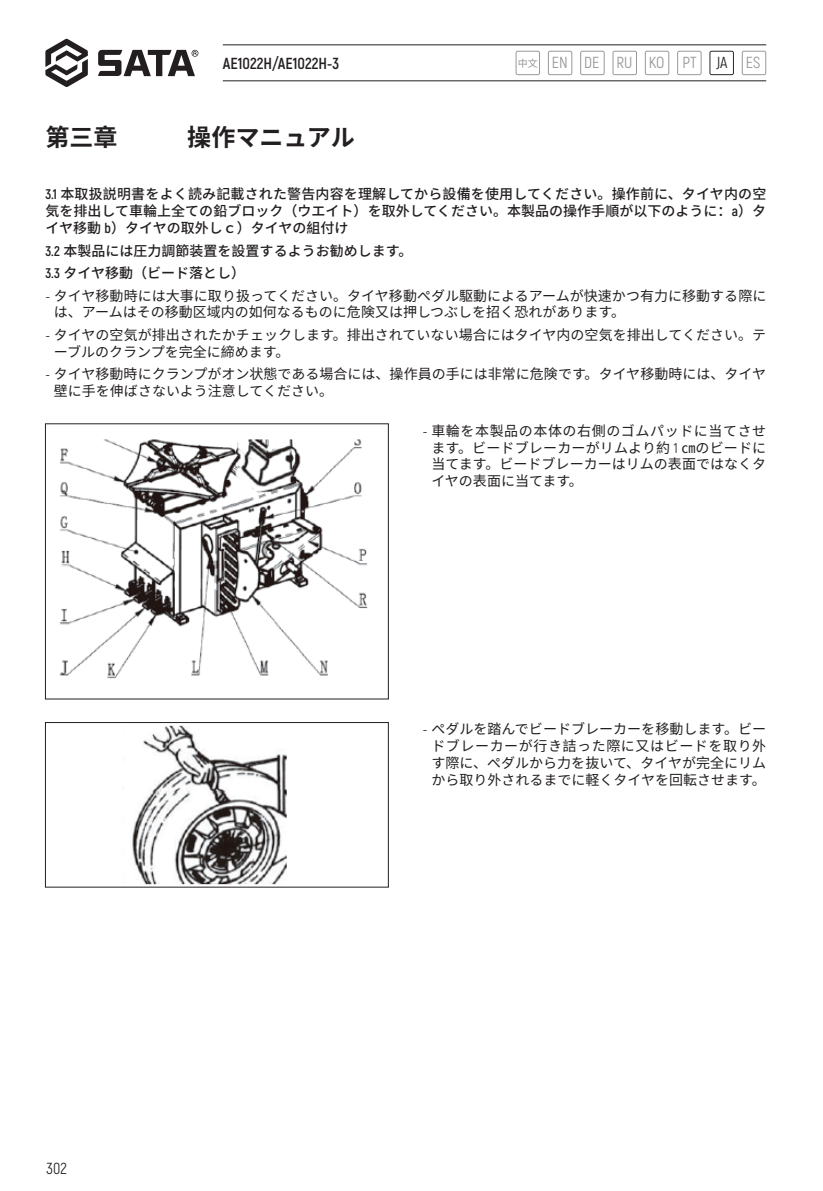
<style>
.page{position:relative;width:823px;height:1191px;background:#fff}
.page>*{position:absolute;margin:0;border:0;box-sizing:border-box;transform-origin:0 0}
.t1{font:700 24px "Source Han Sans CN";color:#231f20}
.t2{font:700 16px "Akrobat";color:#231f20}
.t3{font:16px "Akrobat";color:#939598}
.t4{font:16px "Akrobat";color:#231f20}
.t5{font:14px/16.8px "Source Han Sans CN";color:#231f20}
.t6{font:500 14px/16.8px "Source Han Sans CN";color:#231f20;text-align:justify}
.s1{font-family:"Source Han Sans CN";font-size:10px}
.s2{color:#231f20}
.s3{font-family:"Akrobat";font-weight:700}
.s4{font-family:"Akrobat"}
</style>
<div class="page">
<svg style="left:45px;top:39px;width:43px;height:48px"></svg>
<svg style="left:98px;top:50px;width:100px;height:26px"></svg>
<hr style="left:223px;top:80px;width:542px;height:1px;background:#231f20">
<hr style="left:223px;top:44px;width:542px;height:1px;background:#231f20">
<svg style="left:741px;top:51px;width:24px;height:24px"></svg>
<svg style="left:677px;top:51px;width:24px;height:24px"></svg>
<svg style="left:612px;top:51px;width:24px;height:24px"></svg>
<svg style="left:547px;top:51px;width:25px;height:24px"></svg>
<svg style="left:709px;top:51px;width:24px;height:24px"></svg>
<svg style="left:644px;top:51px;width:25px;height:24px"></svg>
<svg style="left:580px;top:51px;width:24px;height:24px"></svg>
<svg style="left:515px;top:51px;width:24px;height:24px"></svg>
<img style="left:59px;top:439px;width:309px;height:240px">
<img style="left:132px;top:725px;width:155px;height:160px">
<div style="left:45px;top:722px;width:343px;height:165px;border:1px solid #231f20"></div>
<p class="t2" style="left:223px;top:54px;width:118px">AE1022H/AE1022H-3</p>
<p class="t3" style="left:517px;top:53px;width:244px"><span class="s1">中文</span> EN DE RU KO PT <span class="s2">JA</span> ES</p>
<h1 class="t1" style="left:45px;top:123px;width:73px">第三章</h1>
<h1 class="t1" style="left:187px;top:123px;width:169px">操作マニュアル</h1>
<p class="t6" style="left:45px;top:186px;width:722px"><span class="s3">3.1</span> 本取扱説明書をよく読み記載された警告内容を理解してから設備を使用してください。操作前に、タイヤ内の空気を排出して車輪上全ての鉛ブロック（ウエイト）を取外してください。本製品の操作手順が以下のように：<span class="s3">a</span>）タイヤ移動 <span class="s3">b</span>）タイヤの取外しｃ）タイヤの組付け</p>
<p class="t6" style="left:45px;top:239px;width:368px;line-height:22.4px"><span class="s3">3.2</span> 本製品には圧力調節装置を設置するようお勧めします。<br><span class="s3">3.3</span> タイヤ移動（ビード落とし）</p>
<p class="t5" style="left:54px;top:287px;width:713px;text-indent:-8px"><span class="s4">-</span> タイヤ移動時には大事に取り扱ってください。タイヤ移動ペダル駆動によるアームが快速かつ有力に移動する際には、アームはその移動区域内の如何なるものに危険又は押しつぶしを招く恐れがあります。</p>
<p class="t5" style="left:54px;top:326px;width:713px;text-indent:-8px"><span class="s4">-</span> タイヤの空気が排出されたかチェックします。排出されていない場合にはタイヤ内の空気を排出してください。テーブルのクランプを完全に締めます。</p>
<p class="t5" style="left:54px;top:366px;width:713px;text-indent:-8px"><span class="s4">-</span> タイヤ移動時にクランプがオン状態である場合には、操作員の手には非常に危険です。タイヤ移動時には、タイヤ壁に手を伸ばさないよう注意してください。</p>
<p class="t5" style="left:431px;top:422px;width:336px;text-align:justify;text-indent:-8px"><span class="s4">-</span> 車輪を本製品の本体の右側のゴムパッドに当てさせます。ビードブレーカーがリムより約 <span class="s4">1</span> ㎝のビードに当てます。ビードブレーカーはリムの表面ではなくタイヤの表面に当てます。</p>
<p class="t4" style="left:46px;top:1158px;width:22px">302</p>
<p class="t5" style="left:431px;top:721px;width:336px;text-align:justify;text-indent:-8px"><span class="s4">-</span> ペダルを踏んでビードブレーカーを移動します。ビードブレーカーが行き詰った際に又はビードを取り外す際に、ペダルから力を抜いて、タイヤが完全にリムから取り外されるまでに軽くタイヤを回転させます。</p>
</div>
